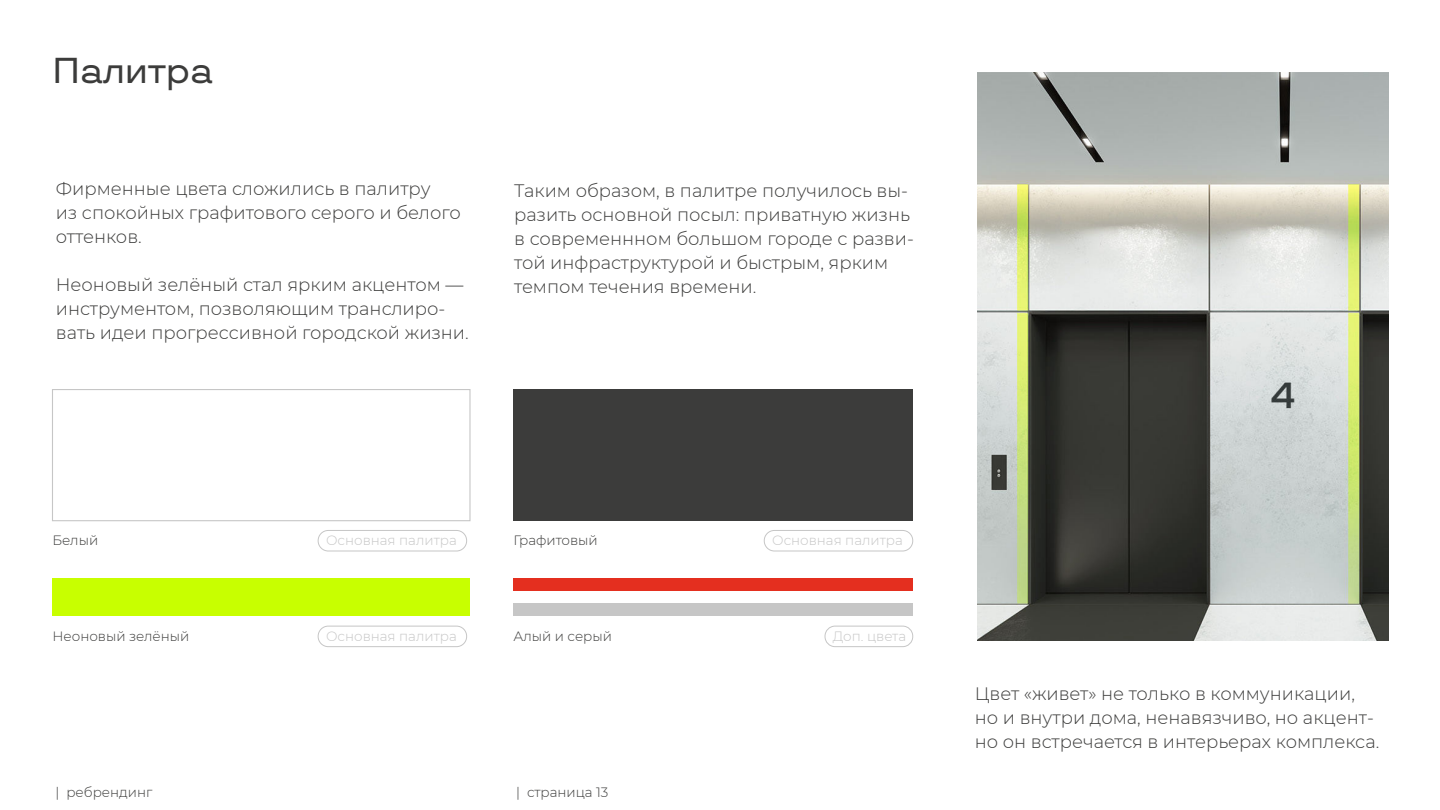
<style>
.page{position:relative;width:1440px;height:810px;background:#fff}
.page>*{position:absolute;margin:0;border:0;box-sizing:border-box;transform-origin:0 0}
.t1{font:500 36px "TT Travels";color:#3c3c3b}
.t2{font:300 18px/24px "Montserrat";color:#3c3c3b}
.t3{font:300 13.5px "Montserrat";color:#3c3c3b}
.t4{font:300 13.5px "Montserrat";color:#c6c6c6}
</style>
<div class="page">
<div style="left:318px;top:530px;width:149px;height:21px;border:1px solid #c6c6c6;border-radius:10px"></div>
<div style="left:318px;top:626px;width:149px;height:21px;border:1px solid #c6c6c6;border-radius:10px"></div>
<div style="left:764px;top:530px;width:149px;height:21px;border:1px solid #c6c6c6;border-radius:10px"></div>
<div style="left:825px;top:626px;width:88px;height:21px;border:1px solid #c6c6c6;border-radius:10px"></div>
<div style="left:52px;top:389px;width:419px;height:132px;background:#fff;border:1px solid #c6c6c6"></div>
<div style="left:52px;top:579px;width:418px;height:37px;background:#c8ff00"></div>
<div style="left:513px;top:579px;width:400px;height:12px;background:#e42f1f"></div>
<div style="left:513px;top:390px;width:400px;height:131px;background:#3c3c3b"></div>
<div style="left:513px;top:603px;width:400px;height:13px;background:#c6c6c6"></div>
<img style="left:977px;top:73px;width:411px;height:568px">
<h1 class="t1" style="left:53px;top:48px;width:162px">Палитра</h1>
<p class="t2" style="left:56px;top:176px;width:407px">Фирменные цвета сложились в палитру<br>из спокойных графитового серого и белого оттенков.</p>
<p class="t2" style="left:56px;top:272px;width:414px">Неоновый зелёный стал ярким акцентом — инструментом, позволяющим транслиро&shy;вать идеи прогрессивной городской жизни.</p>
<p class="t2" style="left:514px;top:178px;width:401px">Таким образом, в палитре получилось вы&shy;разить основной посыл: приватную жизнь в современнном большом городе с разви&shy;той инфраструктурой и быстрым, ярким темпом течения времени.</p>
<p class="t3" style="left:53px;top:531px;width:47px">Белый</p>
<p class="t4" style="left:326px;top:531px;width:132px">Основная палитра</p>
<p class="t3" style="left:513px;top:531px;width:86px">Графитовый</p>
<p class="t4" style="left:772px;top:531px;width:132px">Основная палитра</p>
<p class="t3" style="left:52px;top:627px;width:138px">Неоновый зелёный</p>
<p class="t3" style="left:514px;top:627px;width:100px">Алый и серый</p>
<p class="t4" style="left:833px;top:627px;width:75px">Доп. цвета</p>
<p class="t4" style="left:326px;top:627px;width:132px">Основная палитра</p>
<p class="t3" style="left:56px;top:783px;width:98px">| ребрендинг</p>
<p class="t3" style="left:516px;top:783px;width:94px">| страница 13</p>
<p class="t2" style="left:975px;top:681px;width:406px">Цвет «живет» не только в коммуникации, но и внутри дома, ненавязчиво, но акцент&shy;но он встречается в интерьерах комплекса.</p>
</div>
